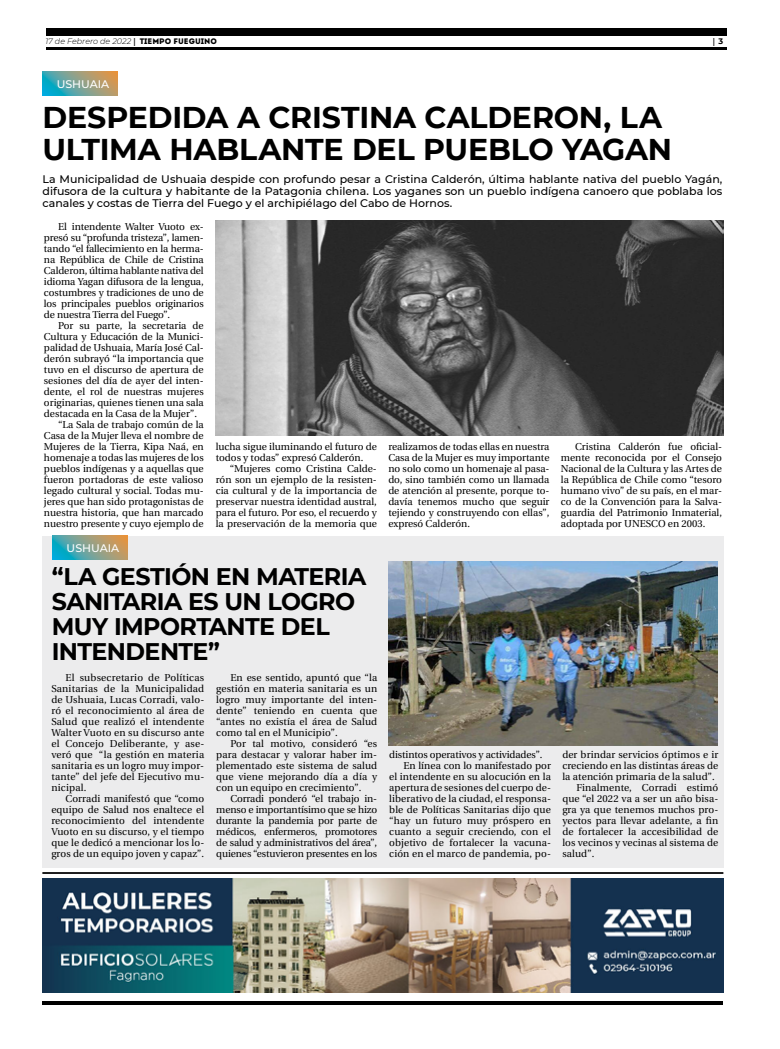
<style>
.page{position:relative;width:780px;height:1049px;background:#fff}
.page>*{position:absolute;margin:0;border:0;box-sizing:border-box;transform-origin:0 0}
.t1{font:700 30px/32px "Montserrat";letter-spacing:-.01em;color:#000}
.t2{font:700 24px/25px "Montserrat";letter-spacing:-.025em;color:#000}
.t3{font:500 11px/12px "Montserrat";color:#000;text-align:justify}
.t4{font:500 11px "Montserrat";color:#fff}
.t5{font:10px/11px "Utopia";color:#000;text-align:justify}
.t6{font:italic 300 8px "Montserrat";color:#000}
.t7{font:700 8px "Utopia";color:#000}
.s1{font-family:"Utopia";font-weight:700;font-style:normal}
.s2{font-family:"Intro";font-weight:400;font-style:normal}
.s3{font-family:"Montserrat"}
</style>
<div class="page">
<hr style="left:46px;top:48px;width:680px;height:2px;background:#000">
<div style="left:46px;top:28px;width:680px;height:7px;background:#000"></div>
<hr style="left:43px;top:1001px;width:680px;height:4px;background:#000">
<img style="left:43px;top:878px;width:680px;height:114px">
<svg style="left:43px;top:72px;width:75px;height:24px;background:#7aa18f"></svg>
<hr style="left:43px;top:872px;width:680px;height:1px;background:#000">
<div style="left:43px;top:536px;width:680px;height:331px;background:#ececed"></div>
<svg style="left:52px;top:536px;width:76px;height:24px;background:#79a190"></svg>
<img style="left:216px;top:220px;width:507px;height:215px">
<img style="left:389px;top:561px;width:328px;height:185px">
<p class="t6" style="left:45px;top:36px;width:173px">17 de Febrero de 2022 <span class="s1">|</span> <span class="s2">TIEMPO FUEGUINO</span></p>
<p class="t7" style="left:712px;top:37px;width:12px">| <span class="s3">3</span></p>
<p class="t4" style="left:57px;top:76px;width:54px">USHUAIA</p>
<h1 class="t1" style="left:43px;top:100px;width:631px">DESPEDIDA A CRISTINA CALDERON, LA<br>ULTIMA HABLANTE DEL PUEBLO YAGAN</h1>
<p class="t3" style="left:43px;top:172px;width:681px">La Municipalidad de Ushuaia despide con profundo pesar a Cristina Calderón, última hablante nativa del pueblo Yagán, difusora de la cultura y habitante de la Patagonia chilena. Los yaganes son un pueblo indígena canoero que poblaba los canales y costas de Tierra del Fuego y el archipiélago del Cabo de Hornos.</p>
<p class="t5" style="left:44px;top:221px;width:161px;text-indent:14px">El intendente Walter Vuoto ex&shy;presó su “profunda tristeza”, lamen&shy;tando “el fallecimiento en la herma&shy;na República de Chile de Cristina Calderon, última hablante nativa del idioma Yagan difusora de la lengua, costumbres y tradiciones de uno de los principales pueblos originarios de nuestra Tierra del Fuego”.</p>
<p class="t5" style="left:58px;top:320px;width:147px">Por su parte, la secretaria de</p>
<p class="t5" style="left:44px;top:331px;width:161px">Cultura y Educación de la Munici-</p>
<p class="t5" style="left:44px;top:342px;width:161px">palidad de Ushuaia, María José Cal-</p>
<p class="t5" style="left:44px;top:353px;width:161px">derón subrayó “la importancia que</p>
<p class="t5" style="left:44px;top:364px;width:161px">tuvo en el discurso de apertura de</p>
<p class="t5" style="left:44px;top:375px;width:161px">sesiones del día de ayer del inten-</p>
<p class="t5" style="left:44px;top:386px;width:161px">dente, el rol de nuestras mujeres</p>
<p class="t5" style="left:44px;top:397px;width:161px">originarias, quienes tienen una sala</p>
<p class="t5" style="left:44px;top:408px;width:154px">destacada en la Casa de la Mujer”.</p>
<p class="t5" style="left:58px;top:419px;width:147px">“La Sala de trabajo común de la</p>
<p class="t5" style="left:44px;top:430px;width:161px">Casa de la Mujer lleva el nombre de</p>
<p class="t5" style="left:44px;top:441px;width:161px">Mujeres de la Tierra, Kipa Naá, en</p>
<p class="t5" style="left:44px;top:452px;width:161px">homenaje a todas las mujeres de los</p>
<p class="t5" style="left:44px;top:463px;width:161px">pueblos indígenas y a aquellas que</p>
<p class="t5" style="left:44px;top:474px;width:161px">fueron portadoras de este valioso</p>
<p class="t5" style="left:44px;top:485px;width:161px">legado cultural y social. Todas mu-</p>
<p class="t5" style="left:44px;top:496px;width:161px">jeres que han sido protagonistas de</p>
<p class="t5" style="left:44px;top:507px;width:161px">nuestra historia, que han marcado</p>
<p class="t5" style="left:44px;top:518px;width:161px">nuestro presente y cuyo ejemplo de</p>
<p class="t5" style="left:388px;top:441px;width:163px">realizamos de todas ellas en nuestra Casa de la Mujer es muy importante no solo como un homenaje al pasa&shy;do, sino también como un llamada de atención al presente, porque to&shy;davía tenemos mucho que seguir tejiendo y construyendo con ellas”, expresó Calderón.</p>
<p class="t5" style="left:561px;top:441px;width:163px;text-indent:14px">Cristina Calderón fue oficial&shy;mente reconocida por el Consejo Nacional de la Cultura y las Artes de la República de Chile como “tesoro humano vivo” de su país, en el mar&shy;co de la Convención para la Salva&shy;guardia del Patrimonio Inmaterial, adoptada por UNESCO en 2003.</p>
<p class="t5" style="left:216px;top:441px;width:163px">lucha sigue iluminando el futuro de todos y todas” expresó Calderón.</p>
<p class="t5" style="left:216px;top:463px;width:163px;text-indent:14px">“Mujeres como Cristina Calde&shy;rón son un ejemplo de la resisten&shy;cia cultural y de la importancia de preservar nuestra identidad austral, para el futuro. Por eso, el recuerdo y la preservación de la memoria que</p>
<p class="t4" style="left:67px;top:540px;width:54px">USHUAIA</p>
<h2 class="t2" style="left:52px;top:563px;width:316px">“LA GESTIÓN EN MATERIA<br>SANITARIA ES UN LOGRO<br>MUY IMPORTANTE DEL<br>INTENDENTE”</h2>
<p class="t5" style="left:51px;top:672px;width:154px;text-indent:14px">El subsecretario de Políticas Sanitarias de la Municipalidad de Ushuaia, Lucas Corradi, valo&shy;ró el reconocimiento al área de Salud que realizó el intendente Walter Vuoto en su discurso ante el Concejo Deliberante, y ase&shy;veró que “la gestión en materia sanitaria es un logro muy impor&shy;tante” del jefe del Ejecutivo mu&shy;nicipal.</p>
<p class="t5" style="left:51px;top:793px;width:154px;text-indent:14px">Corradi manifestó que “como equipo de Salud nos enaltece el reconocimiento del intendente Vuoto en su discurso, y el tiempo que le dedicó a mencionar los lo&shy;gros de un equipo joven y capaz”.</p>
<p class="t5" style="left:216px;top:672px;width:162px;text-indent:14px">En ese sentido, apuntó que “la gestión en materia sanitaria es un logro muy importante del inten&shy;dente” teniendo en cuenta que “antes no existía el área de Salud como tal en el Municipio”.</p>
<p class="t5" style="left:216px;top:738px;width:162px;text-indent:14px">Por tal motivo, consideró “es para destacar y valorar haber im&shy;plementado este sistema de salud que viene mejorando día a día y con un equipo en crecimiento”.</p>
<p class="t5" style="left:216px;top:793px;width:162px;text-indent:14px">Corradi ponderó “el trabajo in&shy;menso e importantísimo que se hizo durante la pandemia por parte de médicos, enfermeros, promotores de salud y administrativos del área”, quienes “estuvieron presentes en los</p>
<p class="t5" style="left:389px;top:749px;width:155px">distintos operativos y actividades”.</p>
<p class="t5" style="left:403px;top:760px;width:149px">En línea con lo manifestado por</p>
<p class="t5" style="left:389px;top:771px;width:163px">el intendente en su alocución en la</p>
<p class="t5" style="left:389px;top:782px;width:163px">apertura de sesiones del cuerpo de-</p>
<p class="t5" style="left:389px;top:793px;width:163px">liberativo de la ciudad, el responsa-</p>
<p class="t5" style="left:389px;top:804px;width:163px">ble de Políticas Sanitarias dijo que</p>
<p class="t5" style="left:389px;top:815px;width:163px">“hay un futuro muy próspero en</p>
<p class="t5" style="left:389px;top:826px;width:163px">cuanto a seguir creciendo, con el</p>
<p class="t5" style="left:389px;top:837px;width:163px">objetivo de fortalecer la vacuna-</p>
<p class="t5" style="left:389px;top:848px;width:163px">ción en el marco de pandemia, po-</p>
<p class="t5" style="left:562px;top:749px;width:157px">der brindar servicios óptimos e ir</p>
<p class="t5" style="left:562px;top:760px;width:157px">creciendo en las distintas áreas de</p>
<p class="t5" style="left:562px;top:771px;width:154px">la atención primaria de la salud”.</p>
<p class="t5" style="left:576px;top:782px;width:143px">Finalmente, Corradi estimó</p>
<p class="t5" style="left:562px;top:793px;width:157px">que “el 2022 va a ser un año bisa-</p>
<p class="t5" style="left:562px;top:804px;width:157px">gra ya que tenemos muchos pro-</p>
<p class="t5" style="left:562px;top:815px;width:157px">yectos para llevar adelante, a fin</p>
<p class="t5" style="left:562px;top:826px;width:157px">de fortalecer la accesibilidad de</p>
<p class="t5" style="left:562px;top:837px;width:157px">los vecinos y vecinas al sistema de</p>
<p class="t5" style="left:562px;top:848px;width:33px">salud”.</p>
</div>
